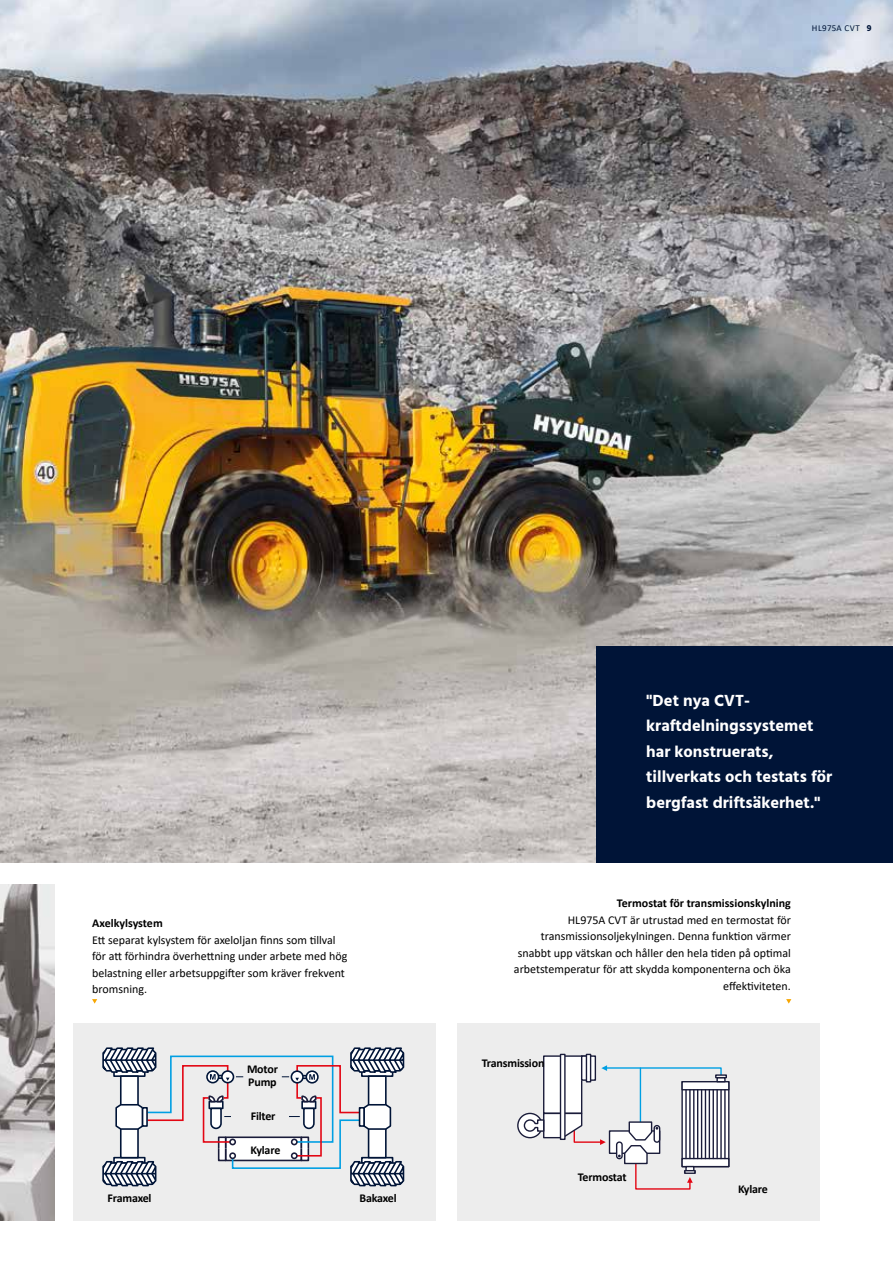
<style>
.page{position:relative;width:893px;height:1263px;background:#fff}
.page>*{position:absolute;margin:0;border:0;box-sizing:border-box;transform-origin:0 0}
.t1{font:700 16.5px/25.5px "Hind";color:#fff}
.t2{font:12px/16.5px "Calibri";color:#000}
.t3{font:700 12px/13.5px "Calibri";letter-spacing:-.015em;color:#000}
.t4{font:9px "Calibri";letter-spacing:.04em;color:#001437}
.s1{font-family:"Hind";font-weight:700}
</style>
<div class="page">
<img style="left:0;top:0;width:893px;height:863px">
<div style="left:596px;top:647px;width:297px;height:216px;background:#001437"></div>
<svg style="left:92px;top:999px;width:5px;height:5px"></svg>
<svg style="left:786px;top:999px;width:5px;height:5px"></svg>
<div style="left:73px;top:1023px;width:363px;height:197px;background:#ededed"></div>
<div style="left:457px;top:1023px;width:363px;height:197px;background:#ededed"></div>
<svg style="left:102px;top:1047px;width:303px;height:140px"></svg>
<hr style="left:640px;top:1068px;width:1px;height:54px;background:#009fe3">
<div style="left:609px;top:1131px;width:51px;height:22px;background:#fff"></div>
<div style="left:609px;top:1130px;width:51px;height:24px;border:1px solid #1a1c3a"></div>
<div style="left:616px;top:1141px;width:7px;height:18px;border:1px solid #1a1c3a;border-radius:3px"></div>
<svg style="left:683px;top:1090px;width:44px;height:68px;background:#e7e7ea"></svg>
<div style="left:681px;top:1081px;width:48px;height:86px;border:1px solid #1a1c3a"></div>
<div style="left:682px;top:1082px;width:47px;height:8px;background:#fff"></div>
<div style="left:681px;top:1081px;width:48px;height:9px;border:1px solid #1a1c3a"></div>
<div style="left:682px;top:1158px;width:47px;height:8px;background:#fff"></div>
<div style="left:681px;top:1158px;width:48px;height:9px;border:1px solid #1a1c3a"></div>
<hr style="left:685px;top:1090px;width:2px;height:68px;background:#1a1c3a">
<hr style="left:689px;top:1090px;width:2px;height:68px;background:#1a1c3a">
<hr style="left:693px;top:1090px;width:1px;height:68px;background:#1a1c3a">
<hr style="left:697px;top:1090px;width:1px;height:68px;background:#1a1c3a">
<hr style="left:701px;top:1090px;width:1px;height:68px;background:#1a1c3a">
<hr style="left:705px;top:1090px;width:1px;height:68px;background:#1a1c3a">
<hr style="left:709px;top:1090px;width:1px;height:68px;background:#1a1c3a">
<hr style="left:713px;top:1090px;width:1px;height:68px;background:#1a1c3a">
<hr style="left:716px;top:1090px;width:2px;height:68px;background:#1a1c3a">
<hr style="left:720px;top:1090px;width:2px;height:68px;background:#1a1c3a">
<hr style="left:724px;top:1090px;width:2px;height:68px;background:#1a1c3a">
<div style="left:717px;top:1077px;width:8px;height:5px;background:#fff"></div>
<div style="left:716px;top:1077px;width:10px;height:5px;border:1px solid #1a1c3a"></div>
<svg style="left:601px;top:1065px;width:121px;height:12px"></svg>
<div style="left:715px;top:1074px;width:12px;height:4px;border:1px solid #1a1c3a"></div>
<svg style="left:618px;top:1121px;width:77px;height:69px"></svg>
<div style="left:684px;top:1170px;width:12px;height:4px;border:1px solid #1a1c3a"></div>
<div style="left:544px;top:1056px;width:38px;height:57px;background:#fff"></div>
<div style="left:543px;top:1055px;width:39px;height:59px;border:1px solid #1a1c3a"></div>
<div style="left:560px;top:1054px;width:5px;height:85px;background:#fff"></div>
<div style="left:560px;top:1054px;width:6px;height:86px;border:1px solid #1a1c3a"></div>
<svg style="left:583px;top:1057px;width:11px;height:22px"></svg>
<div style="left:581px;top:1055px;width:15px;height:26px;border:1px solid #1a1c3a"></div>
<div style="left:586px;top:1054px;width:5px;height:28px;background:#fff"></div>
<div style="left:586px;top:1054px;width:5px;height:28px;border:1px solid #1a1c3a"></div>
<svg style="left:518px;top:1113px;width:24px;height:25px"></svg>
<div style="left:517px;top:1113px;width:26px;height:25px;border:1px solid #1a1c3a;border-radius:50%"></div>
<svg style="left:523px;top:1112px;width:83px;height:33px"></svg>
<img style="left:0;top:884px;width:54px;height:336px">
<div style="left:244px;top:1142px;width:43px;height:15px;background:#fff"></div>
<div style="left:231px;top:1108px;width:57px;height:17px;background:#ededed"></div>
<div style="left:244px;top:1060px;width:37px;height:33px;background:#ededed"></div>
<p class="t4" style="left:812px;top:22px;width:61px">HL975A CVT <span class="s1">9</span></p>
<p class="t3" style="left:92px;top:916px;width:72px">Axelkylsystem</p>
<p class="t2" style="left:92px;top:931px;width:257px">Ett separat kylsystem för axeloljan finns som tillval för att förhindra överhettning under arbete med hög belastning eller arbetsuppgifter som kräver frekvent bromsning.</p>
<p class="t3" style="left:247px;top:1062px;width:32px">Motor<br>Pump</p>
<p class="t3" style="left:251px;top:1109px;width:26px">Filter</p>
<p class="t3" style="left:250px;top:1143px;width:31px">Kylare</p>
<p class="t3" style="left:108px;top:1191px;width:45px">Framaxel</p>
<p class="t3" style="left:359px;top:1191px;width:39px">Bakaxel</p>
<h1 class="t1" style="left:646px;top:687px;width:187px">"Det nya CVT&shy;kraftdelningssystemet har konstruerats, tillverkats och testats för bergfast driftsäkerhet."</h1>
<p class="t3" style="left:617px;top:896px;width:176px">Termostat för transmissionskylning</p>
<p class="t2" style="left:514px;top:911px;width:278px;text-align:right">HL975A CVT är utrustad med en termostat för transmissionsoljekylningen. Denna funktion värmer snabbt upp vätskan och håller den hela tiden på optimal arbetstemperatur för att skydda komponenterna och öka effektiviteten.</p>
<p class="t3" style="left:482px;top:1056px;width:64px">Transmission</p>
<p class="t3" style="left:578px;top:1170px;width:50px">Termostat</p>
<p class="t3" style="left:738px;top:1182px;width:31px">Kylare</p>
</div>
